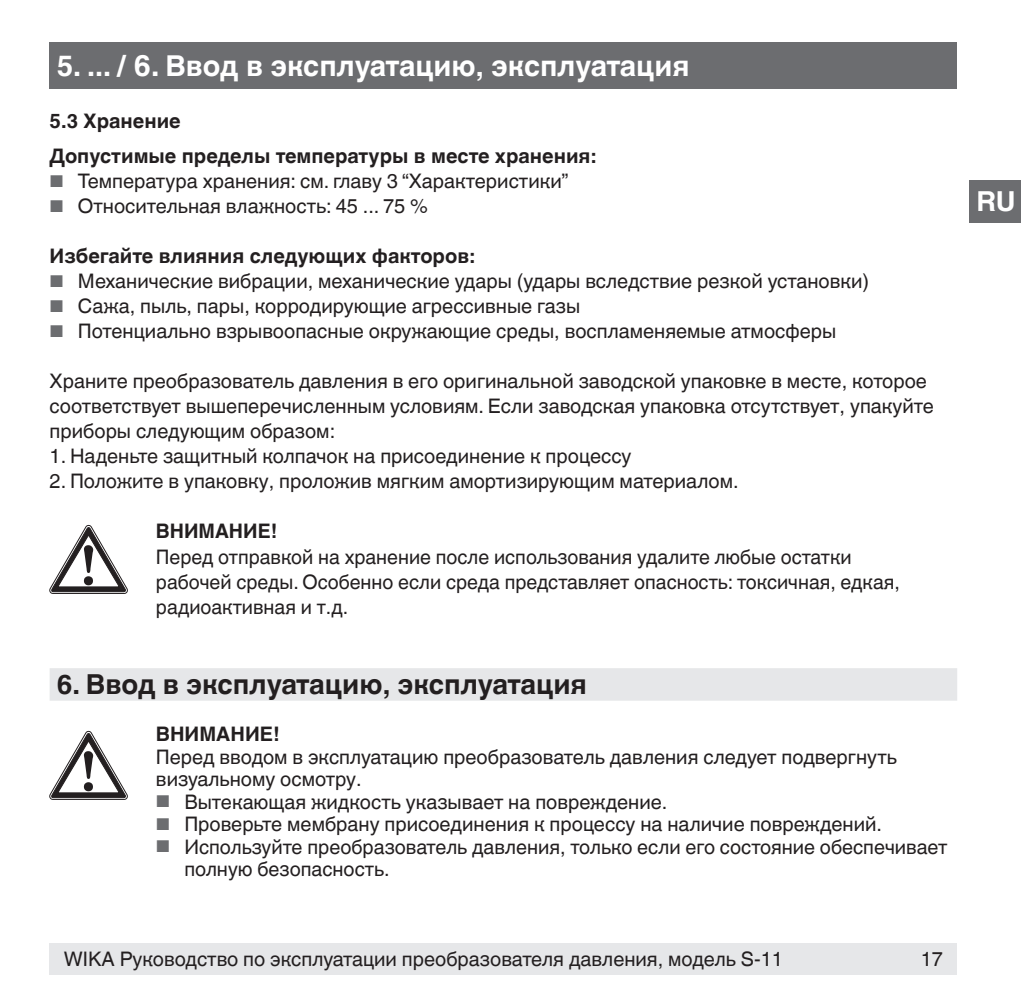
<style>
.page{position:relative;width:1021px;height:1007px;background:#fff}
.page>*{position:absolute;margin:0;border:0;box-sizing:border-box;transform-origin:0 0}
.t1{font:700 28.75px "Helvetica World";color:#fff}
.t2{font:700 27.5px "Helvetica World";color:#231f20}
.t3{font:700 27.5px "Helvetica World";color:#fff}
.t4{font:20px/25px "Helvetica World";color:#231f20}
.t5{font:700 20px/35px "Helvetica World";color:#231f20}
.s1{font-size:30px}
.s2{font-size:17px;color:#6c6d70}
</style>
<div class="page">
<div style="left:50px;top:943px;width:907px;height:31px;background:#e6e7e9"></div>
<div style="left:50px;top:43px;width:907px;height:46px;background:#6c6d70"></div>
<div style="left:969px;top:180px;width:51px;height:42px;background:#6c6d70"></div>
<div style="left:50px;top:668px;width:907px;height:32px;background:#e6e7e9"></div>
<svg style="left:50px;top:731px;width:77px;height:68px"></svg>
<svg style="left:50px;top:525px;width:77px;height:68px"></svg>
<h1 class="t1" style="left:57px;top:50px;width:634px">5. ... / <span class="s1">6.</span> Ввод в эксплуатацию, эксплуатация</h1>
<p class="t5" style="left:50px;top:104px;width:548px">5.3 Хранение<br>Допустимые пределы температуры в месте хранения:</p>
<p class="t4" style="left:50px;top:169px;width:520px"><span class="s2">■</span> Температура хранения: см. главу 3 “Характеристики”</p>
<p class="t4" style="left:50px;top:194px;width:380px"><span class="s2">■</span> Относительная влажность: 45 ... 75 %</p>
<p class="t5" style="left:50px;top:239px;width:426px">Избегайте влияния следующих факторов:</p>
<p class="t4" style="left:50px;top:269px;width:821px"><span class="s2">■</span> Механические вибрации, механические удары (удары вследствие резкой установки)</p>
<p class="t4" style="left:50px;top:294px;width:532px"><span class="s2">■</span> Cажа, пыль, пары, корродирующие агрессивные газы</p>
<p class="t4" style="left:50px;top:319px;width:788px"><span class="s2">■</span> Потенциально взрывоопасные окружающие среды, воспламеняемые атмосферы</p>
<p class="t4" style="left:50px;top:369px;width:885px">Храните преобразователь давления в его оригинальной заводской упаковке в месте, которое соответствует вышеперечисленным условиям. Если заводская упаковка отсутствует, упакуйте приборы следующим образом:</p>
<p class="t4" style="left:50px;top:444px;width:583px">1. Наденьте защитный колпачок на присоединение к процессу</p>
<p class="t4" style="left:50px;top:469px;width:690px">2. Положите в упаковку, проложив мягким амортизирующим материалом.</p>
<p class="t5" style="left:156px;top:514px;width:123px">ВНИМАНИЕ!</p>
<p class="t4" style="left:156px;top:544px;width:745px">Перед отправкой на хранение после использования удалите любые остатки рабочей среды. Особенно если среда представляет опасность: токсичная, едкая, радиоактивная и т.д.</p>
<h2 class="t2" style="left:57px;top:668px;width:532px">6. Ввод в эксплуатацию, эксплуатация</h2>
<p class="t5" style="left:156px;top:716px;width:125px">ВНИМАНИЕ!</p>
<p class="t4" style="left:156px;top:745px;width:742px;line-height:22.5px">Перед вводом в эксплуатацию преобразователь давления следует подвергнуть визуальному осмотру.</p>
<p class="t4" style="left:156px;top:789px;width:513px"><span class="s2">■</span> Вытекающая жидкость указывает на повреждение.</p>
<p class="t4" style="left:156px;top:811px;width:727px"><span class="s2">■</span> Проверьте мембрану присоединения к процессу на наличие повреждений.</p>
<p class="t4" style="left:184px;top:835px;width:764px;line-height:22.5px;text-indent:-28px"><span class="s2">■</span> Используйте преобразователь давления, только если его состояние обеспечивает полную безопасность.</p>
<p class="t4" style="left:64px;top:946px;width:720px">WIKA Руководство по эксплуатации преобразователя давления, модель S-11</p>
<p class="t4" style="left:920px;top:946px;width:24px">17</p>
<h2 class="t3" style="left:976px;top:185px;width:41px">RU</h2>
</div>
